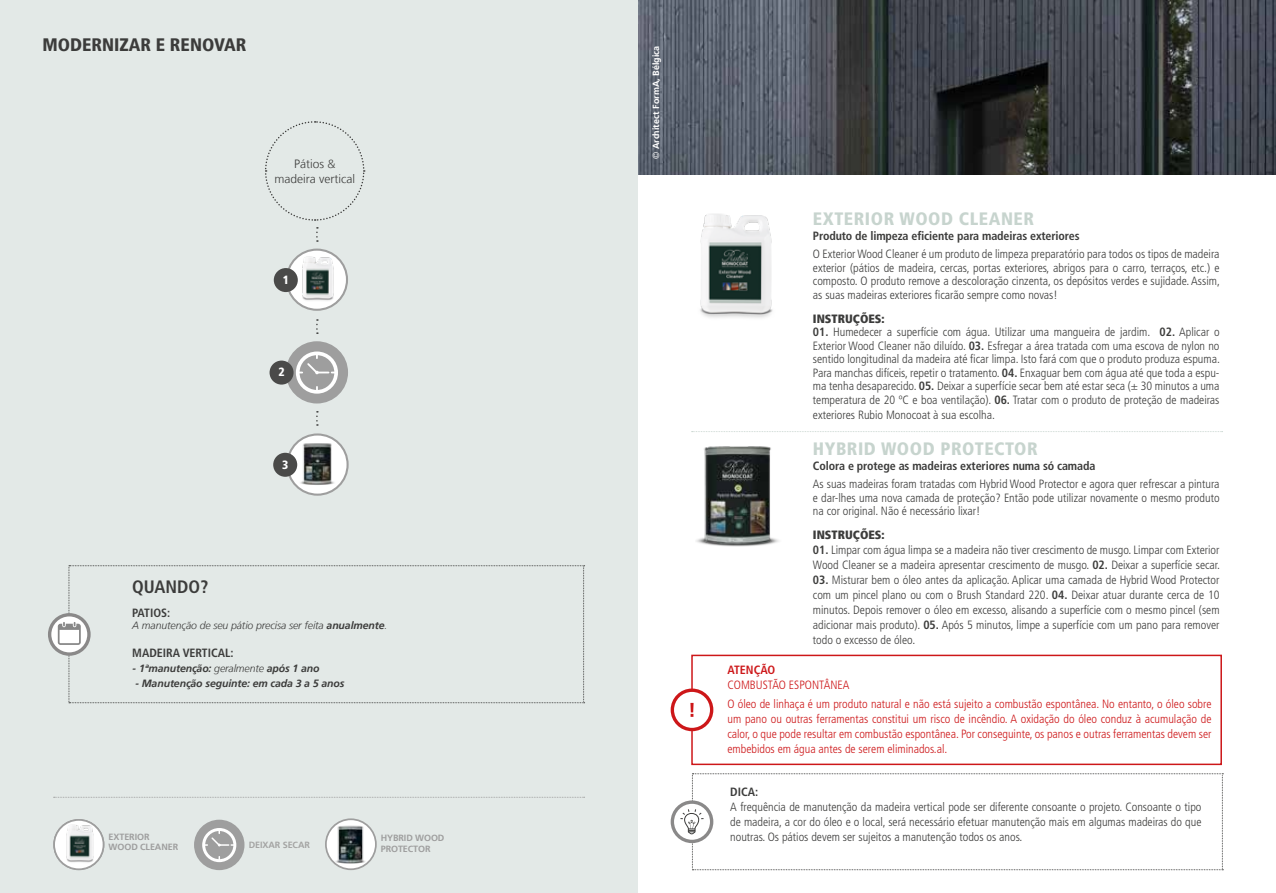
<style>
.page{position:relative;width:1276px;height:893px;background:#fff}
.page>*{position:absolute;margin:0;border:0;box-sizing:border-box;transform-origin:0 0}
.t1{font:900 condensed 18px "Frutiger LT Std";letter-spacing:.03em;color:#c7d4ce}
.t2{font:900 condensed 18px "Frutiger 77";color:#3c3c3b}
.t3{font:700 condensed 18px "Frutiger LT Std";color:#3c3c3b}
.t4{font:300 condensed 12px/13.5px "Frutiger LT Std";color:#3c3c3b;text-align:justify}
.t5{font:300 condensed 12px/15px "Frutiger LT Std";color:#cd1719}
.t6{font:700 condensed 12px "Frutiger LT Std";letter-spacing:-.01em;color:#3c3c3b}
.t7{font:900 condensed 12px "Frutiger LT";color:#3c3c3b}
.t8{font:300 12px/15px "Frutiger LT";color:#3c3c3b;text-align:center}
.t9{font:700 condensed 12px "Frutiger LT Std";color:#cd1719}
.t10{font:900 condensed 12px "Frutiger LT Std";color:#fff}
.t11{font:italic 700 10.5px "Frutiger LT";letter-spacing:-.01em;color:#3c3c3b}
.t12{font:italic 300 10.5px "Frutiger LT";letter-spacing:-.01em;color:#3c3c3b}
.t13{font:700 9px/10.8px "Frutiger LT";letter-spacing:-.01em;color:#9e9e9e}
.t14{font:700 9px "Frutiger LT";color:#fff}
.t15{font:700 9px "Frutiger LT";letter-spacing:-.01em;color:#a4a4a3}
.s1{color:#4a4a49}
.s2{font-weight:700}
.s3{font-weight:300}
</style>
<div class="page">
<div style="left:0;top:0;width:638px;height:893px;background:#e3e9e7"></div>
<div style="left:194px;top:820px;width:50px;height:50px;background:#9e9e9e;border-radius:50%"></div>
<div style="left:202px;top:828px;width:34px;height:34px;border:3px solid #fff;border-radius:50%"></div>
<svg style="left:203px;top:829px;width:32px;height:18px"></svg>
<svg style="left:54px;top:797px;width:530px;height:1px"></svg>
<svg style="left:326px;top:819px;width:50px;height:50px"></svg>
<div style="left:325px;top:818px;width:52px;height:52px;border:2px solid #9e9e9e;border-radius:50%"></div>
<svg style="left:54px;top:820px;width:49px;height:49px"></svg>
<div style="left:53px;top:819px;width:51px;height:51px;border:2px solid #9e9e9e;border-radius:50%"></div>
<img style="left:62px;top:824px;width:35px;height:42px">
<img style="left:331px;top:820px;width:41px;height:43px">
<img style="left:700px;top:214px;width:73px;height:104px">
<img style="left:696px;top:446px;width:83px;height:101px">
<svg style="left:691px;top:431px;width:531px;height:1px"></svg>
<img style="left:638px;top:0;width:638px;height:174px">
<div style="left:691px;top:655px;width:531px;height:110px;border:2px solid #cd1719"></div>
<svg style="left:672px;top:690px;width:39px;height:39px"></svg>
<div style="left:670px;top:688px;width:43px;height:43px;border:3px solid #cd1719;border-radius:50%"></div>
<svg style="left:690px;top:703px;width:3px;height:14px"></svg>
<svg style="left:672px;top:802px;width:39px;height:39px"></svg>
<div style="left:670px;top:800px;width:43px;height:43px;border:3px solid #8a8989;border-radius:50%"></div>
<svg style="left:680px;top:773px;width:543px;height:97px"></svg>
<svg style="left:50px;top:615px;width:39px;height:39px"></svg>
<div style="left:48px;top:613px;width:43px;height:43px;border:3px solid #8a8989;border-radius:50%"></div>
<svg style="left:58px;top:565px;width:526px;height:138px"></svg>
<svg style="left:265px;top:121px;width:100px;height:121px"></svg>
<svg style="left:316px;top:319px;width:2px;height:15px"></svg>
<svg style="left:316px;top:411px;width:2px;height:15px"></svg>
<svg style="left:287px;top:250px;width:60px;height:60px"></svg>
<div style="left:286px;top:249px;width:62px;height:62px;border:2px solid #9e9e9e;border-radius:50%"></div>
<img style="left:297px;top:253px;width:42px;height:51px">
<div style="left:274px;top:268px;width:24px;height:24px;background:#4a4a49;border-radius:50%"></div>
<div style="left:286px;top:341px;width:62px;height:62px;background:#9e9e9e;border-radius:50%"></div>
<div style="left:296px;top:351px;width:42px;height:43px;border:4px solid #fff;border-radius:50%"></div>
<svg style="left:297px;top:353px;width:39px;height:22px"></svg>
<div style="left:269px;top:361px;width:24px;height:24px;background:#4a4a49;border-radius:50%"></div>
<svg style="left:287px;top:434px;width:60px;height:61px"></svg>
<div style="left:286px;top:433px;width:63px;height:63px;border:2px solid #9e9e9e;border-radius:50%"></div>
<img style="left:298px;top:439px;width:40px;height:49px">
<div style="left:273px;top:453px;width:24px;height:24px;background:#4a4a49;border-radius:50%"></div>
<h1 class="t2" style="left:43px;top:34px;width:205px">MODERNIZAR E RENOVAR</h1>
<p class="t8" style="left:274px;top:157px;width:82px">Pátios <span class="s1">&amp; </span>madeira vertical</p>
<p class="t10" style="left:283px;top:273px;width:8px">1</p>
<p class="t10" style="left:278px;top:365px;width:8px">2</p>
<p class="t10" style="left:282px;top:457px;width:8px">3</p>
<h1 class="t3" style="left:132px;top:576px;width:78px">QUANDO?</h1>
<p class="t6" style="left:132px;top:605px;width:40px">PATIOS:</p>
<p class="t12" style="left:132px;top:619px;width:257px">A manutenção de seu pátio precisa ser feita <span class="s2">anualmente</span>.</p>
<p class="t6" style="left:132px;top:646px;width:103px">MADEIRA VERTICAL:</p>
<p class="t11" style="left:132px;top:662px;width:189px">- 1ªmanutenção: <span class="s3">geralmente</span> após 1 ano</p>
<p class="t11" style="left:135px;top:677px;width:211px">- Manutenção seguinte: em cada 3 a 5 anos</p>
<p class="t13" style="left:109px;top:831px;width:71px">EXTERIOR<br>WOOD CLEANER</p>
<p class="t15" style="left:249px;top:839px;width:63px">DEIXAR SECAR</p>
<p class="t13" style="left:381px;top:832px;width:65px">HYBRID WOOD<br>PROTECTOR</p>
<p class="t14" style="left:651px;top:159px;width:115px;rotate:-90deg"><span class="s3">©</span> Architect FormA, Bélgica</p>
<h1 class="t1" style="left:813px;top:208px;width:223px">EXTERIOR WOOD CLEANER</h1>
<p class="t6" style="left:813px;top:229px;width:268px">Produto de limpeza eficiente para madeiras exteriores</p>
<p class="t4" style="left:813px;top:247px;width:408px">O Exterior Wood Cleaner é um produto de limpeza preparatório para todos os tipos de madeira exterior (pátios de madeira, cercas, portas exteriores, abrigos para o carro, terraços, etc.) e composto. O produto remove a descoloração cinzenta, os depósitos verdes e sujidade. Assim, as suas madeiras exteriores ficarão sempre como novas!</p>
<p class="t7" style="left:813px;top:311px;width:73px">INSTRUÇÕES:</p>
<p class="t4" style="left:813px;top:325px;width:408px"><span class="s2">01.</span> Humedecer a superfície com água. Utilizar uma mangueira de jardim. <span class="s2">02.</span> Aplicar o Exterior Wood Cleaner não diluído. <span class="s2">03.</span> Esfregar a área tratada com uma escova de nylon no sentido longitudinal da madeira até ficar limpa. Isto fará com que o produto produza espuma.<br>Para manchas difíceis, repetir o tratamento. <span class="s2">04.</span> Enxaguar bem com água até que toda a espu&shy;ma tenha desaparecido. <span class="s2">05.</span> Deixar a superfície secar bem até estar seca (± 30 minutos a uma temperatura de 20 ºC e boa ventilação). <span class="s2">06.</span> Tratar com o produto de proteção de madeiras</p>
<p class="t4" style="left:813px;top:408px;width:184px">exteriores Rubio Monocoat à sua escolha.</p>
<h1 class="t1" style="left:813px;top:438px;width:226px">HYBRID WOOD PROTECTOR</h1>
<p class="t6" style="left:813px;top:459px;width:284px">Colora e protege as madeiras exteriores numa só camada</p>
<p class="t4" style="left:813px;top:477px;width:408px">As suas madeiras foram tratadas com Hybrid Wood Protector e agora quer refrescar a pintura e dar-lhes uma nova camada de proteção? Então pode utilizar novamente o mesmo produto na cor original. Não é necessário lixar!</p>
<p class="t7" style="left:813px;top:527px;width:73px">INSTRUÇÕES:</p>
<p class="t4" style="left:813px;top:542px;width:408px;line-height:15px"><span class="s2">01.</span> Limpar com água limpa se a madeira não tiver crescimento de musgo. Limpar com Exterior<br>Wood Cleaner se a madeira apresentar crescimento de musgo. <span class="s2">02.</span> Deixar a superfície secar.</p>
<p class="t4" style="left:813px;top:572px;width:408px;line-height:15px"><span class="s2">03.</span> Misturar bem o óleo antes da aplicação. Aplicar uma camada de Hybrid Wood Protector com um pincel plano ou com o Brush Standard 220. <span class="s2">04.</span> Deixar atuar durante cerca de 10 minutos. Depois remover o óleo em excesso, alisando a superfície com o mesmo pincel (sem adicionar mais produto). <span class="s2">05.</span> Após 5 minutos, limpe a superfície com um pano para remover todo o excesso de óleo.</p>
<p class="t9" style="left:727px;top:663px;width:49px">ATENÇÃO</p>
<p class="t5" style="left:727px;top:675px;width:486px;line-height:19.5px">COMBUSTÃO ESPONTÂNEA<br>O óleo de linhaça é um produto natural e não está sujeito a combustão espontânea. No entanto, o óleo sobre</p>
<p class="t5" style="left:727px;top:712px;width:485px;text-align:justify">um pano ou outras ferramentas constitui um risco de incêndio. A oxidação do óleo conduz à acumulação de calor, o que pode resultar em combustão espontânea. Por conseguinte, os panos e outras ferramentas devem ser embebidos em água antes de serem eliminados.al.</p>
<p class="t6" style="left:730px;top:785px;width:30px">DICA:</p>
<p class="t4" style="left:730px;top:800px;width:473px;line-height:15px">A frequência de manutenção da madeira vertical pode ser diferente consoante o projeto. Consoante o tipo de madeira, a cor do óleo e o local, será necessário efetuar manutenção mais em algumas madeiras do que noutras. Os pátios devem ser sujeitos a manutenção todos os anos.</p>
</div>
